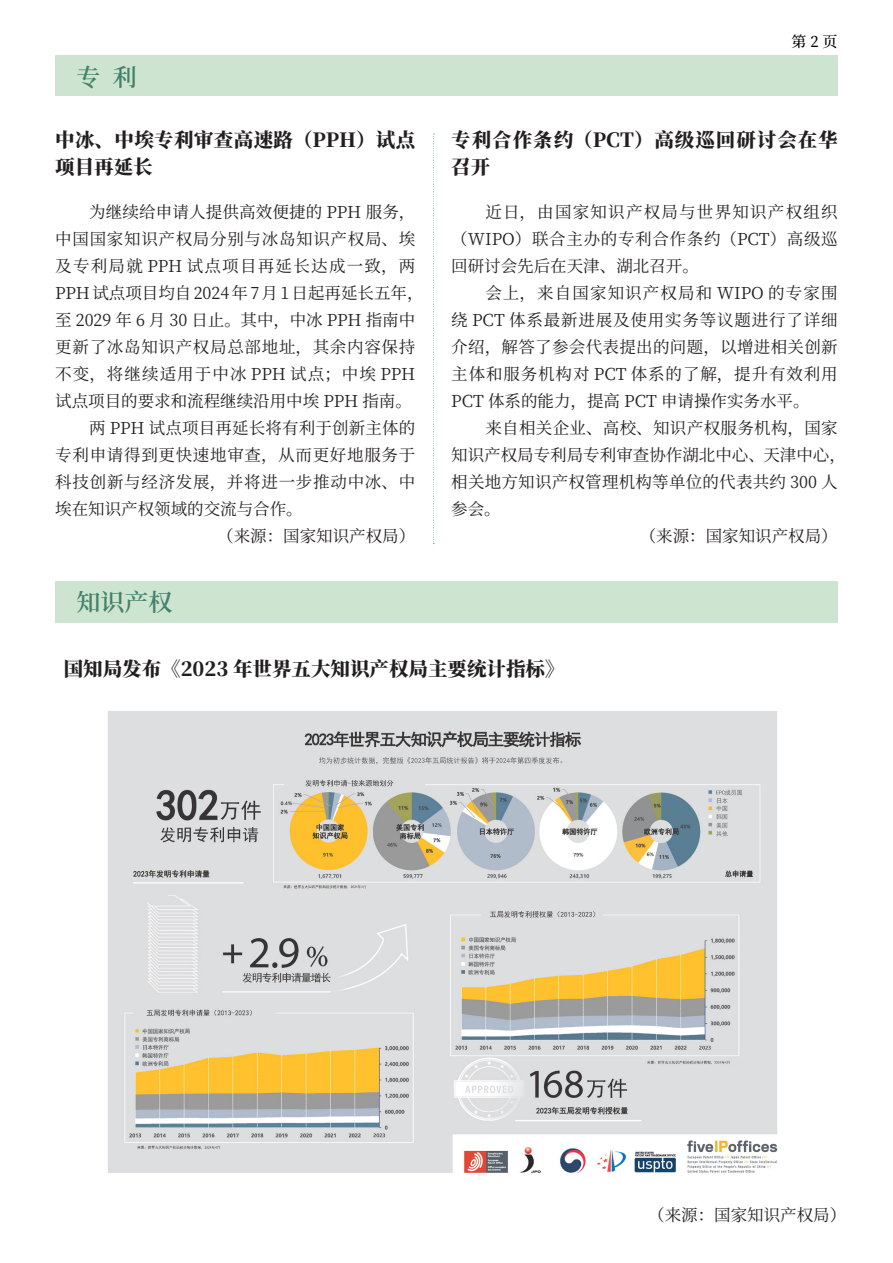
<style>
.page{position:relative;width:893px;height:1263px;background:#fff}
.page>*{position:absolute;margin:0;border:0;box-sizing:border-box;transform-origin:0 0}
.t1{font:600 24px "Source Han Serif CN";color:#44806b}
.正文{font:800 19.5px "Source Han Serif CN";color:#231f20}
.正文-2{font:800 19.5px/27px "Source Han Serif CN";letter-spacing:.02em;color:#231f20}
.正文-3{font:800 19.5px/27px "Source Han Serif CN";letter-spacing:.05em;color:#231f20}
.标题{font:16.5px/27px "Source Han Serif CN";letter-spacing:.015em;color:#231f20;text-align:justify}
.t2{font:500 15px "Source Han Serif CN";color:#000}
</style>
<div class="page">
<div style="left:55px;top:55px;width:782px;height:41px;background:#cde4d0"></div>
<div style="left:55px;top:581px;width:783px;height:42px;background:#cde4d0"></div>
<svg style="left:433px;top:134px;width:1px;height:410px"></svg>
<img style="left:108px;top:711px;width:670px;height:462px">
<p class="t1" style="left:77px;top:64px;width:62px">专 利</p>
<p class="t2" style="left:792px;top:33px;width:47px">第 2 页</p>
<p class="正文-2" style="left:55px;top:127px;width:361px">中冰、中埃专利审查高速路（PPH）试点项目再延长</p>
<p class="正文-3" style="left:451px;top:127px;width:388px">专利合作条约（PCT）高级巡回研讨会在华召开</p>
<p class="标题" style="left:55px;top:198px;width:370px;text-align:left;text-indent:34px">为继续给申请人提供高效便捷的 PPH 服务，中国国家知识产权局分别与冰岛知识产权局、埃及专利局就 PPH 试点项目再延长达成一致，两<br>PPH 试点项目均自 2024 年 7 月 1 日起再延长五年，至 2029 年 6 月 30 日止。其中，中冰 PPH 指南中更新了冰岛知识产权局总部地址，其余内容保持不变，将继续适用于中冰 PPH 试点；中埃 PPH试点项目的要求和流程继续沿用中埃 PPH 指南。</p>
<p class="标题" style="left:55px;top:414px;width:361px;text-indent:34px">两 PPH 试点项目再延长将有利于创新主体的专利申请得到更快速地审查，从而更好地服务于科技创新与经济发展，并将进一步推动中冰、中埃在知识产权领域的交流与合作。</p>
<p class="标题" style="left:217px;top:522px;width:199px">（来源：国家知识产权局）</p>
<p class="t1" style="left:77px;top:589px;width:98px">知识产权</p>
<p class="标题" style="left:451px;top:198px;width:388px;text-indent:34px">近日，由国家知识产权局与世界知识产权组织（WIPO）联合主办的专利合作条约（PCT）高级巡回研讨会先后在天津、湖北召开。</p>
<p class="标题" style="left:451px;top:279px;width:388px;text-indent:34px">会上，来自国家知识产权局和 WIPO 的专家围绕 PCT 体系最新进展及使用实务等议题进行了详细介绍，解答了参会代表提出的问题，以增进相关创新主体和服务机构对 PCT 体系的了解，提升有效利用PCT 体系的能力，提高 PCT 申请操作实务水平。</p>
<p class="标题" style="left:451px;top:414px;width:396px;text-align:left;text-indent:34px">来自相关企业、高校、知识产权服务机构，国家知识产权局专利局专利审查协作湖北中心、天津中心，相关地方知识产权管理机构等单位的代表共约 300 人参会。</p>
<p class="标题" style="left:640px;top:522px;width:199px">（来源：国家知识产权局）</p>
<p class="正文" style="left:64px;top:658px;width:502px">国知局发布《2023 年世界五大知识产权局主要统计指标》</p>
<p class="标题" style="left:648px;top:1202px;width:199px">（来源：国家知识产权局）</p>
</div>
